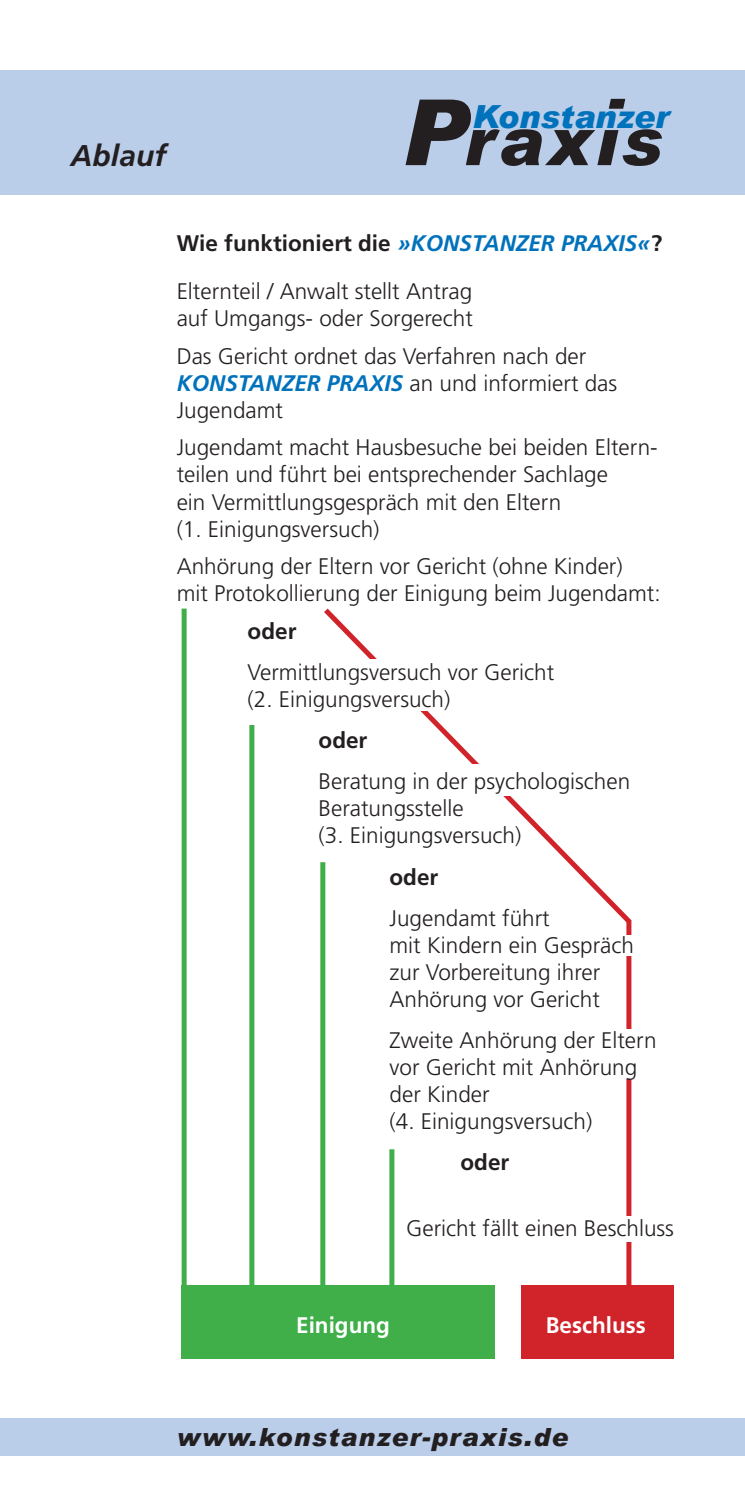
<style>
.page{position:relative;width:745px;height:1489px;background:#fff}
.page>*{position:absolute;margin:0;border:0;box-sizing:border-box;transform-origin:0 0}
.t1{font:italic 900 31.75px "Arial";color:#0072bc}
.t2{font:italic 700 30px "Frutiger LT";color:#231f20}
.t3{font:italic 900 25px "Arial";letter-spacing:.05em;color:#231f20}
.t4{font:300 22.5px/27px "Frutiger LT";color:#231f20}
.t5{font:700 22.5px "Frutiger LT";color:#231f20}
.t6{font:700 22.5px "Frutiger LT";color:#fff}
.t7{font:italic 700 22.5px "Frutiger LT";color:#0072bc}
.s1{font-style:italic;color:#0072bc}
.s2{font-style:normal;color:#231f20}
.s3{font-weight:700;font-style:italic;color:#0072bc}
</style>
<div class="page">
<div style="left:0;top:70px;width:744px;height:124px;background:#bacde9"></div>
<svg style="left:405px;top:98px;width:256px;height:68px"></svg>
<div style="left:0;top:1417px;width:744px;height:37px;background:#bacde9"></div>
<div style="left:320px;top:862px;width:5px;height:431px;background:#40ae49"></div>
<div style="left:181px;top:608px;width:5px;height:685px;background:#40ae49"></div>
<div style="left:181px;top:1285px;width:313px;height:73px;background:#40ae49"></div>
<div style="left:626px;top:920px;width:5px;height:373px;background:#d1232a"></div>
<div style="left:593px;top:934px;width:68px;height:21px;background:#fff"></div>
<svg style="left:320px;top:608px;width:312px;height:321px"></svg>
<div style="left:521px;top:1285px;width:152px;height:73px;background:#d1232a"></div>
<div style="left:249px;top:725px;width:5px;height:560px;background:#40ae49"></div>
<div style="left:389px;top:1149px;width:5px;height:136px;background:#40ae49"></div>
<div style="left:361px;top:659px;width:69px;height:51px;background:#fff"></div>
<div style="left:459px;top:764px;width:85px;height:31px;background:#fff"></div>
<div style="left:618px;top:1028px;width:21px;height:50px;background:#fff"></div>
<div style="left:596px;top:1216px;width:69px;height:26px;background:#fff"></div>
<h2 class="t2" style="left:71px;top:138px;width:97px">ABLAUF</h2>
<h1 class="t1" style="left:472px;top:97px;width:198px">Konstanzer</h1>
<p class="t5" style="left:176px;top:230px;width:264px">Wie funktioniert die <span class="s1">»KONSTANZER</span></p>
<p class="t7" style="left:560px;top:230px;width:27px">PRAXIS</p>
<p class="t7" style="left:637px;top:230px;width:26px">«<span class="s2">?</span></p>
<p class="t4" style="left:176px;top:278px;width:297px">Elternteil / Anwalt stellt Antrag auf Umgangs- oder Sorgerecht</p>
<p class="t4" style="left:176px;top:343px;width:442px">Das Gericht ordnet das Verfahren nach der<br><span class="s3">KONSTANZER PRAXIS</span> an und informiert das<br>Jugendamt</p>
<p class="t4" style="left:176px;top:434px;width:482px">Jugendamt macht Hausbesuche bei beiden Eltern&shy;teilen und führt bei entsprechender Sachlage<br>ein Vermittlungsgespräch mit den Eltern<br>(1. Einigungsversuch)</p>
<p class="t4" style="left:176px;top:553px;width:485px">Anhörung der Eltern vor Gericht (ohne Kinder)<br>mit Protokollierung der Einigung beim Jugendamt:</p>
<p class="t5" style="left:247px;top:617px;width:50px">oder</p>
<p class="t4" style="left:247px;top:659px;width:308px">Vermittlungsversuch vor Gericht (2. Einigungsversuch)</p>
<p class="t5" style="left:318px;top:727px;width:50px">oder</p>
<p class="t4" style="left:318px;top:768px;width:313px">Beratung in der psychologischen<br>Beratungsstelle<br>(3. Einigungsversuch)</p>
<p class="t5" style="left:389px;top:863px;width:50px">oder</p>
<p class="t4" style="left:389px;top:904px;width:246px">Jugendamt führt<br>mit Kindern ein Gespräch zur Vorbereitung ihrer<br>Anhörung vor Gericht</p>
<p class="t4" style="left:389px;top:1027px;width:268px">Zweite Anhörung der Eltern vor Gericht mit Anhörung der Kinder<br>(4. Einigungsversuch)</p>
<p class="t5" style="left:460px;top:1149px;width:50px">oder</p>
<p class="t4" style="left:406px;top:1215px;width:269px">Gericht fällt einen Beschluss</p>
<p class="t6" style="left:296px;top:1311px;width:95px">Einigung</p>
<p class="t6" style="left:545px;top:1311px;width:101px">Beschluss</p>
<p class="t3" style="left:177px;top:1420px;width:392px">www.konstanzer-praxis.de</p>
</div>
